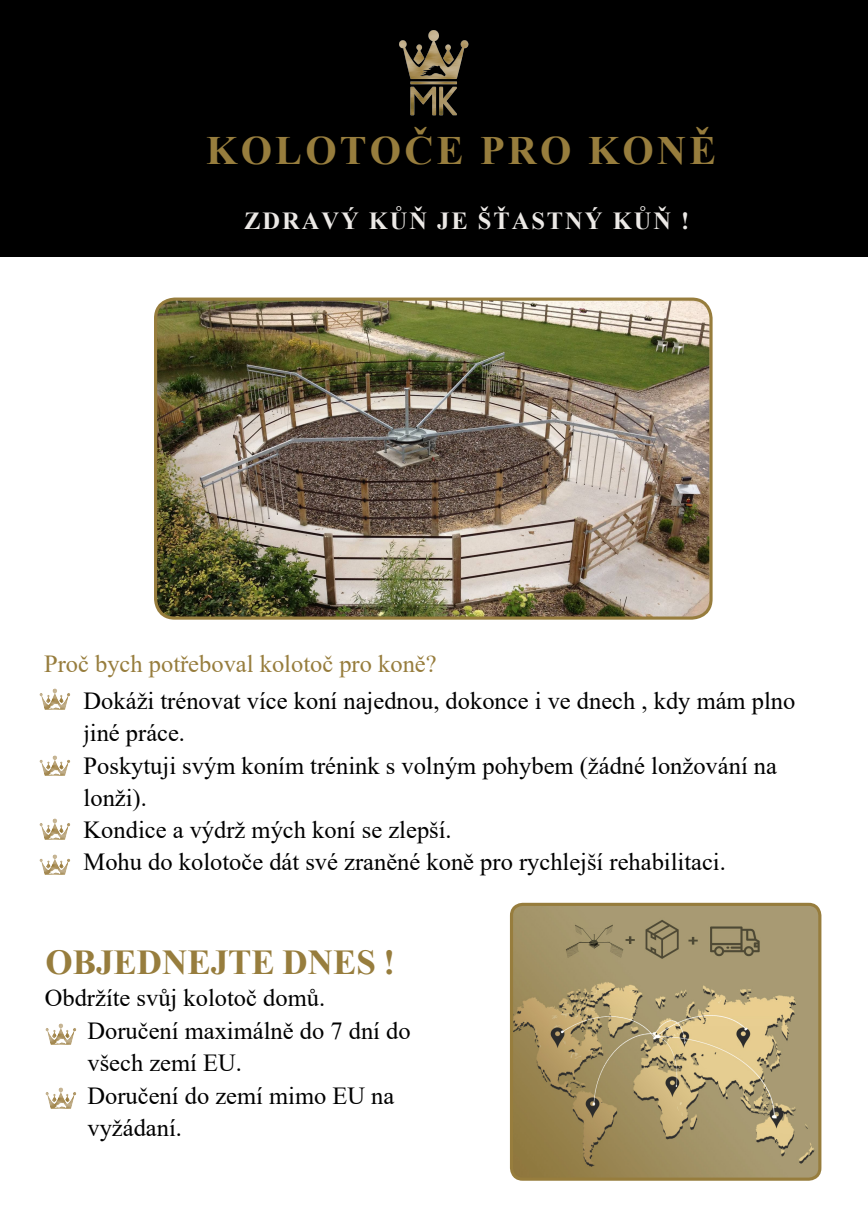
<style>
.page{position:relative;width:868px;height:1228px;background:#fff}
.page>*{position:absolute;margin:0;border:0;box-sizing:border-box;transform-origin:0 0}
.t1{font:700 40.25px "Times New Roman";letter-spacing:.08em;color:#977d3d}
.t2{font:700 35px "Times New Roman";color:#977d3d}
.t3{font:24.5px/32.1px "Times New Roman";color:#000}
.t4{font:24.5px "Times New Roman";color:#977d3d}
.t5{font:700 24.5px "Times New Roman";letter-spacing:.08em;color:#ece9e6}
.s1{font-family:"Minion Pro"}
</style>
<div class="page">
<img style="left:40px;top:688px;width:30px;height:21px">
<img style="left:40px;top:755px;width:30px;height:21px">
<img style="left:40px;top:819px;width:30px;height:20px">
<img style="left:46px;top:1023px;width:31px;height:21px">
<img style="left:40px;top:854px;width:30px;height:21px">
<img style="left:46px;top:1087px;width:31px;height:21px">
<img style="left:514px;top:904px;width:305px;height:273px">
<div style="left:510px;top:903px;width:311px;height:278px;border:3px solid #977d3d;border-radius:11px"></div>
<img style="left:157px;top:299px;width:552px;height:317px">
<div style="left:154px;top:298px;width:559px;height:322px;border:3px solid #977d3d;border-radius:19px"></div>
<div style="left:0;top:0;width:868px;height:257px;background:#000"></div>
<img style="left:399px;top:30px;width:70px;height:86px">
<h1 class="t1" style="left:206px;top:121px;width:512px">KOLOTOČE PRO KONĚ</h1>
<p class="t5" style="left:244px;top:203px;width:447px">ZDRAVÝ KŮŇ JE ŠŤASTNÝ KŮŇ !</p>
<p class="t4" style="left:44px;top:647px;width:394px">Proč bych potřeboval kolotoč pro koně?</p>
<p class="t3" style="left:84px;top:684px;width:713px">Dokáži trénovat více koní najednou, dokonce i ve dnech , kdy mám plno <span class="s1">j</span>iné práce.<br>Poskytuji svým koním trénink s volným pohybem (žádné lonžování na lonži).<br>Kondice a výdrž mých koní se zlepší.<br>Mohu do kolotoče dát své zraněné koně pro rychlejší rehabilitaci.</p>
<h2 class="t2" style="left:46px;top:937px;width:351px">OBJEDNEJTE DNES !</h2>
<p class="t3" style="left:87px;top:981px;width:325px;line-height:32.4px;text-indent:-43px">Obdržíte svůj kolotoč domů.<br>Doručení maximálně do 7 dní do všech zemí EU.<br>Doručení do zemí mimo EU na vyžádaní.</p>
</div>
